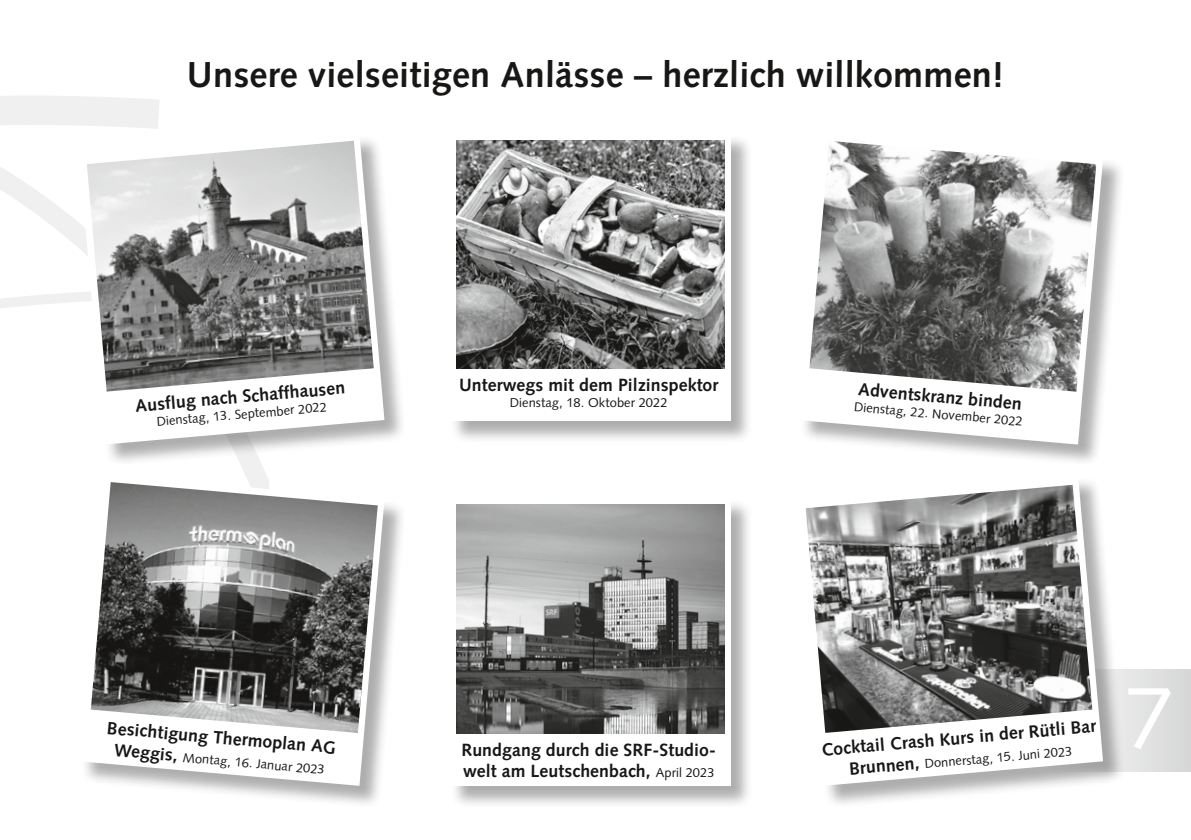
<style>
.page{position:relative;width:1191px;height:840px;background:#fff}
.page>*{position:absolute;margin:0;border:0;box-sizing:border-box;transform-origin:0 0}
.t1{font:88px "Syntax";color:#fff}
.t2{font:700 36px "Syntax";letter-spacing:.005em;color:#181716}
.t3{font:700 17.8px/21.2px "Syntax";letter-spacing:.005em;color:#181716}
.t4{font:12.8px "Syntax";letter-spacing:.005em;color:#181716}
.s1{font-weight:700;font-size:17.8px}
.s2{font-weight:400;font-size:12.8px}
</style>
<div class="page">
<svg style="left:0;top:96px;width:266px;height:378px"></svg>
<div style="left:1043px;top:669px;width:148px;height:102px;background:#dfdfdf"></div>
<div style="left:81px;top:135px;width:326px;height:331px;background:#181716;opacity:.35"></div>
<svg style="left:79px;top:133px;width:305px;height:311px"></svg>
<img style="left:87px;top:141px;width:287px;height:250px">
<div style="left:81px;top:476px;width:326px;height:331px;background:#181716;opacity:.35"></div>
<svg style="left:81px;top:474px;width:303px;height:311px"></svg>
<img style="left:91px;top:482px;width:287px;height:250px">
<div style="left:450px;top:499px;width:303px;height:309px;background:#181716;opacity:.35"></div>
<div style="left:449px;top:498px;width:281px;height:287px;background:#fff"></div>
<img style="left:456px;top:504px;width:268px;height:228px">
<div style="left:799px;top:476px;width:326px;height:331px;background:#181716;opacity:.35"></div>
<svg style="left:799px;top:476px;width:304px;height:309px"></svg>
<img style="left:805px;top:484px;width:287px;height:248px">
<div style="left:450px;top:134px;width:303px;height:310px;background:#181716;opacity:.35"></div>
<div style="left:449px;top:133px;width:281px;height:288px;background:#fff"></div>
<img style="left:456px;top:140px;width:268px;height:228px">
<div style="left:799px;top:135px;width:326px;height:331px;background:#181716;opacity:.35"></div>
<svg style="left:799px;top:135px;width:304px;height:309px"></svg>
<img style="left:809px;top:141px;width:287px;height:250px">
<h2 class="t2" style="left:187px;top:54px;width:818px">Unsere vielseitigen Anlässe – herzlich willkommen!</h2>
<p class="t3" style="left:134px;top:395px;width:212px;rotate:-5deg">Ausflug nach Schaffhausen</p>
<p class="t4" style="left:156px;top:414px;width:172px;rotate:-5deg">Dienstag, 13. September 2022</p>
<p class="t3" style="left:459px;top:374px;width:261px">Unterwegs mit dem Pilzinspektor</p>
<p class="t4" style="left:510px;top:395px;width:159px">Dienstag, 18. Oktober 2022</p>
<p class="t3" style="left:859px;top:378px;width:165px;rotate:5deg">Adventskranz binden</p>
<p class="t4" style="left:855px;top:399px;width:171px;rotate:5deg">Dienstag, 22. November 2022</p>
<p class="t3" style="left:108px;top:716px;width:231px;rotate:5deg">Besichtigung Thermoplan AG</p>
<p class="t4" style="left:115px;top:743px;width:213px;rotate:5deg"><span class="s1">Weggis,</span> Montag, 16. Januar 2023</p>
<p class="t3" style="left:461px;top:738px;width:256px">Rundgang durch die SRF-Studio&shy;welt am Leutschenbach, <span class="s2">April 2023</span></p>
<p class="t3" style="left:820px;top:738px;width:277px;rotate:-5deg">Cocktail Crash Kurs in der Rütli Bar</p>
<p class="t4" style="left:848px;top:762px;width:225px;rotate:-5deg"><span class="s1">Brunnen,</span> Donnerstag, 15. Juni 2023</p>
<h1 class="t1" style="left:1125px;top:665px;width:50px">7</h1>
</div>
